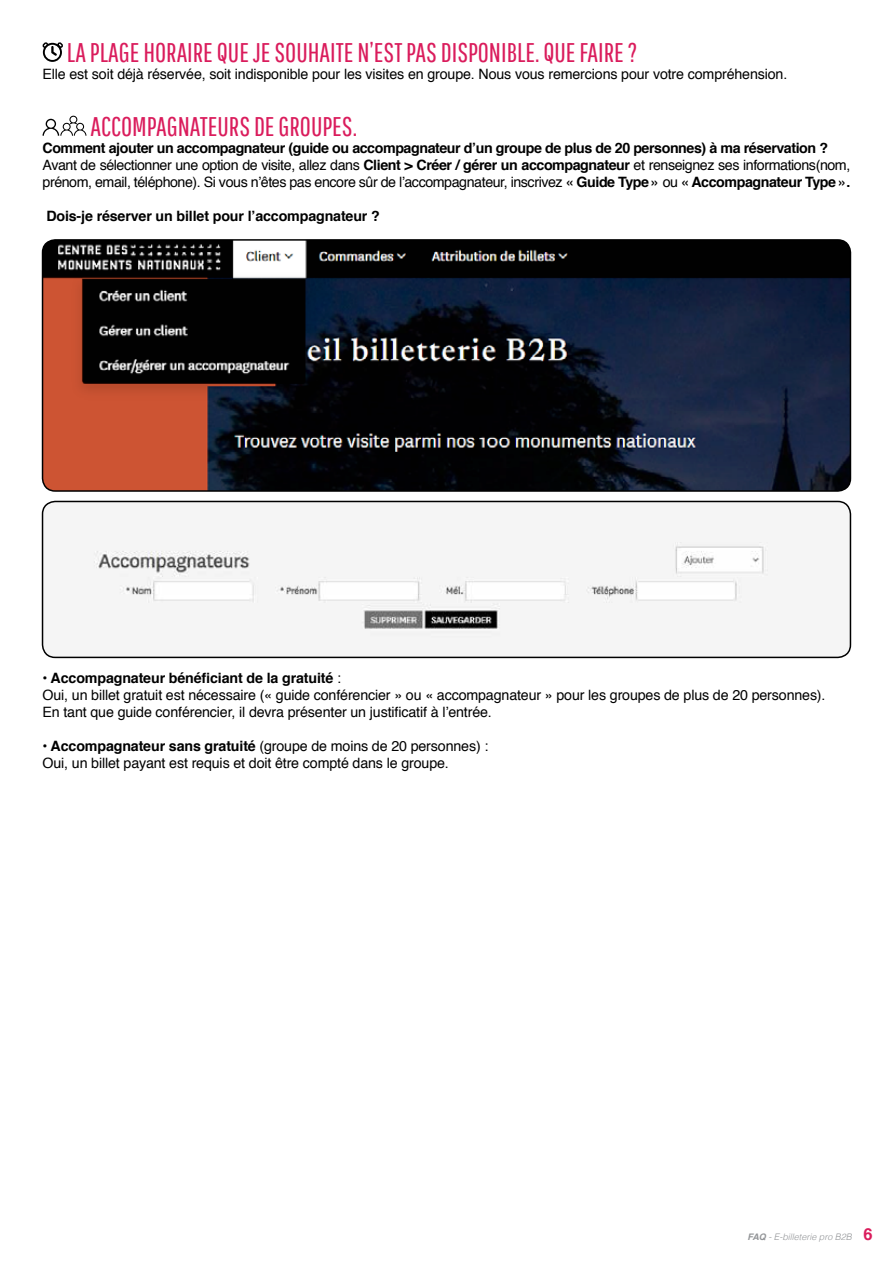
<style>
.page{position:relative;width:893px;height:1263px;background:#fff}
.page>*{position:absolute;margin:0;border:0;box-sizing:border-box;transform-origin:0 0}
.t1{font:27px "Pathway Gothic One";color:#da1c5c}
.t2{font:700 16.5px "Helvetica";color:#da1c5c}
.t3{font:14.25px/17.1px "Helvetica";letter-spacing:-.01em;color:#000}
.t4{font:700 14.25px/17.1px "Helvetica";letter-spacing:-.03em;color:#000}
.t5{font:700 14.25px "Helvetica";letter-spacing:-.01em;color:#000}
.t6{font:italic 300 9px "Helvetica";color:#939598}
.s1{font-weight:400}
.s2{font-weight:700}
</style>
<div class="page">
<svg style="left:42px;top:42px;width:21px;height:20px"></svg>
<svg style="left:43px;top:116px;width:43px;height:20px"></svg>
<img style="left:43px;top:240px;width:807px;height:251px">
<div style="left:42px;top:239px;width:809px;height:253px;border:2px solid #000;border-radius:13px"></div>
<img style="left:43px;top:501px;width:807px;height:156px">
<div style="left:42px;top:501px;width:809px;height:157px;border:2px solid #000;border-radius:13px"></div>
<h1 class="t1" style="left:67px;top:36px;width:572px">LA PLAGE HORAIRE QUE JE SOUHAITE N’EST PAS DISPONIBLE. QUE FAIRE ?</h1>
<p class="t3" style="left:43px;top:66px;width:746px">Elle est soit déjà réservée, soit indisponible pour les visites en groupe. Nous vous remercions pour votre compréhension.</p>
<h1 class="t1" style="left:90px;top:110px;width:268px">ACCOMPAGNATEURS DE GROUPES.</h1>
<p class="t4" style="left:43px;top:139px;width:809px">Comment ajouter un accompagnateur (guide ou accompagnateur d’un groupe de plus de 20 personnes) à ma réservation ?<br><span class="s1">Avant de sélectionner une option de visite, allez dans</span> Client &gt; Créer / gérer un accompagnateur <span class="s1">et renseignez ses informations(nom, prénom, email, téléphone). Si vous n’êtes pas encore sûr de l’accompagnateur, inscrivez</span> « Guide Type » <span class="s1">ou</span> « Accompagnateur Type ».</p>
<p class="t5" style="left:46px;top:205px;width:335px">Dois-je réserver un billet pour l’accompagnateur ?</p>
<p class="t3" style="left:43px;top:670px;width:784px"><span class="s2">• Accompagnateur bénéficiant de la gratuité</span> :<br>Oui, un billet gratuit est nécessaire (« guide conférencier » ou « accompagnateur » pour les groupes de plus de 20 personnes).<br>En tant que guide conférencier, il devra présenter un justificatif à l’entrée.</p>
<p class="t3" style="left:43px;top:738px;width:447px"><span class="s2">• Accompagnateur sans gratuité</span> (groupe de moins de 20 personnes) :<br>Oui, un billet payant est requis et doit être compté dans le groupe.</p>
<p class="t6" style="left:747px;top:1229px;width:106px"><span class="s2">FAQ</span> - E-billeterie pro B2B</p>
<p class="t2" style="left:864px;top:1221px;width:11px">6</p>
</div>
